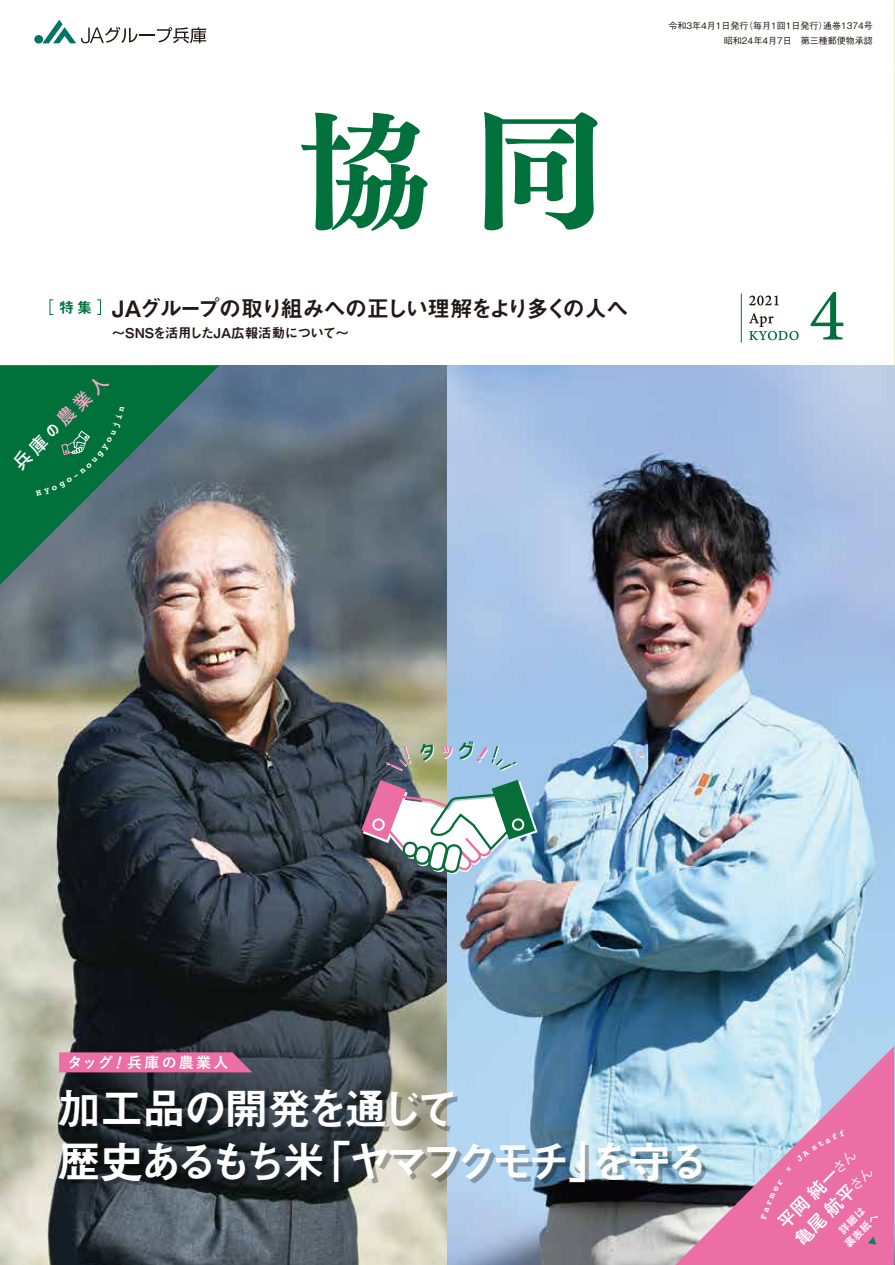
<style>
.page{position:relative;width:895px;height:1265px;background:#fff}
.page>*{position:absolute;margin:0;border:0;box-sizing:border-box;transform-origin:0 0}
.t1{font:75px "Minion Pro";color:#00713b}
.t2{font:43.5px/52.5px "Midashi Go Pr 5 MB31";letter-spacing:-.12em;color:#fff}
.t3{font:22.5px "Midashi Go Pr 5 MB31";letter-spacing:-.12em;color:#221815}
.t4{font:700 18px/23.7px "Yu Go";color:#fff}
.t5{font:18px "Corporate Logo Medium";color:#f3a8c8}
.t6{font:700 15px "Yu Go";letter-spacing:.145em;color:#fff}
.t7{font:15px "Midashi Go Pr 5 MB31";color:#00713b}
.t8{font:13.5px "Midashi Go Pr 5 MB31";letter-spacing:-.095em;color:#221815}
.t9{font:700 10.5px/13.5px "Yu Go";color:#fff;text-align:center}
.t10{font:500 9px/15px "Gothic BBB Pro";color:#221815;text-align:right}
.s1{color:#fff}
.s2{font-size:16.2px;color:#fff}
.s3{font-weight:500;font-size:14.4px}
</style>
<div class="page">
<img style="left:894px;top:0;width:1px;height:1264px">
<img style="left:0;top:365px;width:894px;height:899px">
<svg style="left:675px;top:1045px;width:219px;height:219px;background:#cca3c4"></svg>
<svg style="left:867px;top:1236px;width:9px;height:8px"></svg>
<svg style="left:0;top:365px;width:219px;height:219px;background:#467867"></svg>
<svg style="left:385px;top:746px;width:26px;height:25px"></svg>
<img style="left:361px;top:779px;width:176px;height:95px">
<div style="left:34px;top:35px;width:9px;height:9px;background:#007564;border-radius:50%"></div>
<svg style="left:42px;top:20px;width:164px;height:23px"></svg>
<svg style="left:301px;top:113px;width:126px;height:118px"></svg>
<svg style="left:484px;top:112px;width:113px;height:118px"></svg>
<div style="left:97px;top:299px;width:4px;height:16px;border:1px solid #00713b"></div>
<svg style="left:749px;top:295px;width:29px;height:10px"></svg>
<svg style="left:749px;top:313px;width:49px;height:27px"></svg>
<hr style="left:740px;top:293px;width:1px;height:49px;background:#00713b">
<svg style="left:36px;top:406px;width:88px;height:89px;background:#0c7344"></svg>
<svg style="left:760px;top:1179px;width:23px;height:40px"></svg>
<svg style="left:786px;top:1130px;width:58px;height:42px;background:#e47bad"></svg>
<svg style="left:59px;top:1052px;width:193px;height:20px;background:#de6a9e"></svg>
<svg style="left:420px;top:742px;width:15px;height:19px"></svg>
<svg style="left:442px;top:745px;width:10px;height:12px"></svg>
<svg style="left:458px;top:740px;width:59px;height:31px;background:#9dc4e5"></svg>
<p class="t10" style="left:668px;top:17px;width:206px">令和3年4月1日発行（毎月1回1日発行）通巻1374号昭和24年4月7日　第三種郵便物承認</p>
<h3 class="t7" style="left:59px;top:295px;width:34px">特集</h3>
<h1 class="t1" style="left:809px;top:265px;width:37px">4</h1>
<h3 class="t3" style="left:107px;top:290px;width:523px">ＪＡグループの取り組みへの正しい理解をより多くの人へ</h3>
<h3 class="t8" style="left:112px;top:322px;width:238px">～ＳＮＳを活用したＪＡ広報活動について～</h3>
<h3 class="t5" style="left:8px;top:458px;width:127px;rotate:-45deg"><span class="s1">兵庫</span><span class="s2">の</span>農業人</h3>
<h3 class="t6" style="left:67px;top:1054px;width:47px">タッグ</h3>
<h3 class="t6" style="left:127px;top:1054px;width:102px">兵庫の農業人</h3>
<h2 class="t2" style="left:58px;top:1079px;width:653px">加工品の開発を通じて<br>歴史あるもち米「ヤマフクモチ」を守る</h2>
<h3 class="t4" style="left:773px;top:1216px;width:105px;rotate:-45deg">平岡 純一<span class="s3">さん</span>亀尾 航平<span class="s3">さん</span></h3>
<p class="t9" style="left:832px;top:1231px;width:45px;rotate:-45deg">詳細は裏表紙へ</p>
</div>
